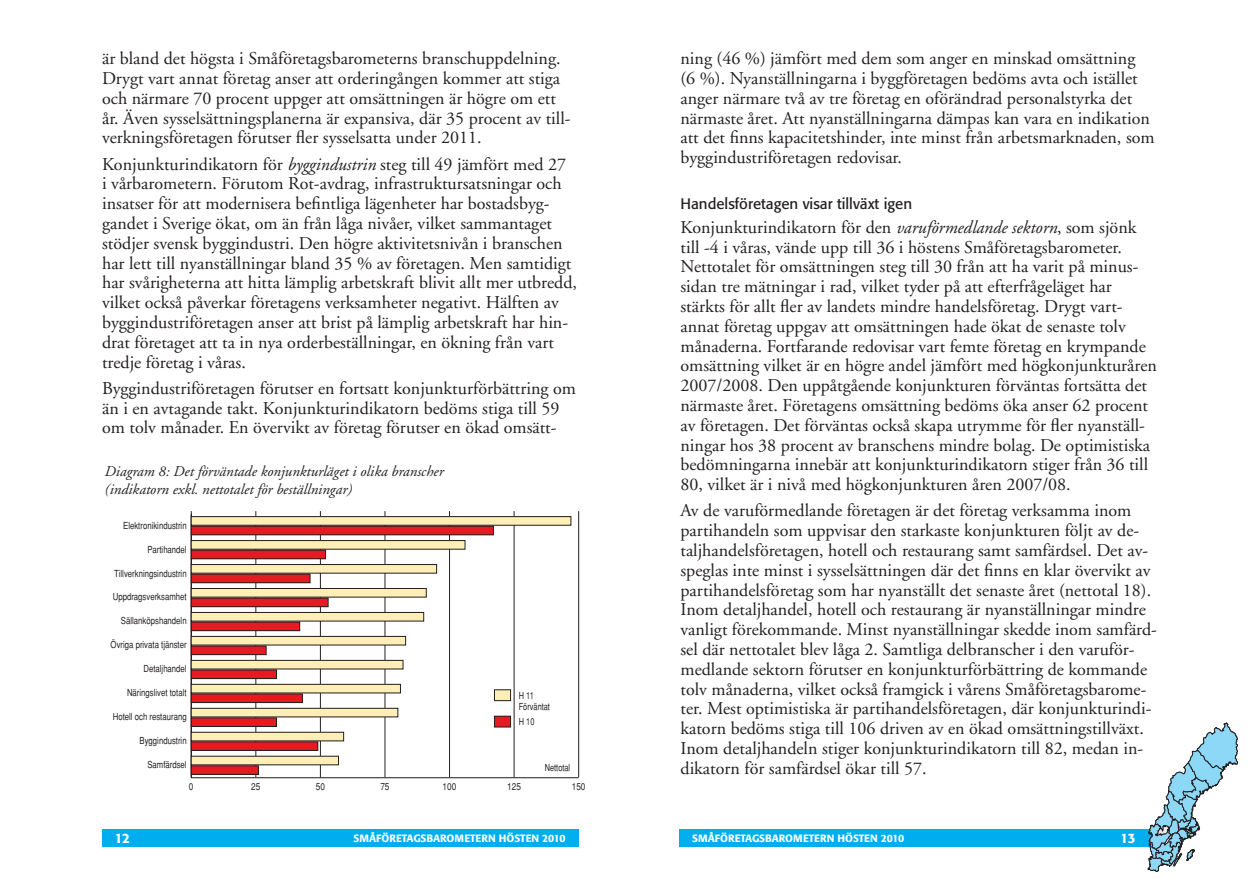
<style>
.page{position:relative;width:1259px;height:893px;background:#fff}
.page>*{position:absolute;margin:0;border:0;box-sizing:border-box;transform-origin:0 0}
.a_Brödtext{font:18px/19.8px "Adobe Garamond";color:#231f20}
.a_Bildtext{font:italic 15px/18px "Adobe Garamond";color:#231f20}
.a_Underrubrik_2{font:15px "Formata";color:#231f20}
.t1{font:500 13.5px "Formata";color:#fff}
.t2{font:500 10.5px "Formata";color:#fff}
.t3{font:condensed 9.75px "Helvetica";color:#231f20}
.t4{font:condensed 9.75px/11.7px "Helvetica";color:#231f20;scale:.93 1}
.t5{font:condensed 9.75px "Helvetica";color:#231f20;scale:1.04 1}
.s1{font-style:italic}
</style>
<div class="page">
<div style="left:102px;top:829px;width:476px;height:18px;background:#00aeef"></div>
<div style="left:679px;top:829px;width:477px;height:18px;background:#00aeef"></div>
<svg style="left:1148px;top:723px;width:89px;height:149px"></svg>
<div style="left:494px;top:690px;width:16px;height:11px;background:#ffeeb7"></div>
<div style="left:494px;top:690px;width:17px;height:11px;border:1px solid #231f20"></div>
<div style="left:494px;top:716px;width:16px;height:11px;background:#e51a23"></div>
<div style="left:494px;top:716px;width:17px;height:11px;border:1px solid #231f20"></div>
<hr style="left:191px;top:777px;width:387px;height:1px;background:#231f20">
<hr style="left:191px;top:511px;width:1px;height:266px;background:#231f20">
<hr style="left:255px;top:511px;width:1px;height:266px;background:#231f20">
<hr style="left:320px;top:511px;width:1px;height:266px;background:#231f20">
<hr style="left:385px;top:511px;width:1px;height:266px;background:#231f20">
<hr style="left:449px;top:511px;width:1px;height:266px;background:#231f20">
<hr style="left:514px;top:511px;width:1px;height:266px;background:#231f20">
<hr style="left:578px;top:511px;width:1px;height:266px;background:#231f20">
<div style="left:191px;top:526px;width:302px;height:9px;background:#e51a23"></div>
<div style="left:191px;top:526px;width:302px;height:9px;border:1px solid #231f20"></div>
<div style="left:191px;top:550px;width:134px;height:9px;background:#e51a23"></div>
<div style="left:191px;top:550px;width:135px;height:9px;border:1px solid #231f20"></div>
<div style="left:191px;top:574px;width:119px;height:9px;background:#e51a23"></div>
<div style="left:191px;top:574px;width:119px;height:9px;border:1px solid #231f20"></div>
<div style="left:191px;top:598px;width:137px;height:9px;background:#e51a23"></div>
<div style="left:191px;top:598px;width:137px;height:9px;border:1px solid #231f20"></div>
<div style="left:191px;top:622px;width:109px;height:9px;background:#e51a23"></div>
<div style="left:191px;top:622px;width:109px;height:9px;border:1px solid #231f20"></div>
<div style="left:191px;top:646px;width:75px;height:9px;background:#e51a23"></div>
<div style="left:191px;top:646px;width:75px;height:9px;border:1px solid #231f20"></div>
<div style="left:191px;top:670px;width:85px;height:9px;background:#e51a23"></div>
<div style="left:191px;top:670px;width:86px;height:9px;border:1px solid #231f20"></div>
<div style="left:191px;top:694px;width:111px;height:8px;background:#e51a23"></div>
<div style="left:191px;top:694px;width:111px;height:9px;border:1px solid #231f20"></div>
<div style="left:191px;top:718px;width:85px;height:8px;background:#e51a23"></div>
<div style="left:191px;top:718px;width:86px;height:9px;border:1px solid #231f20"></div>
<div style="left:191px;top:742px;width:127px;height:8px;background:#e51a23"></div>
<div style="left:191px;top:742px;width:127px;height:9px;border:1px solid #231f20"></div>
<div style="left:191px;top:766px;width:67px;height:8px;background:#e51a23"></div>
<div style="left:191px;top:766px;width:68px;height:9px;border:1px solid #231f20"></div>
<div style="left:191px;top:517px;width:380px;height:8px;background:#ffeeb7"></div>
<div style="left:191px;top:516px;width:380px;height:9px;border:1px solid #231f20"></div>
<div style="left:191px;top:541px;width:274px;height:8px;background:#ffeeb7"></div>
<div style="left:191px;top:540px;width:274px;height:9px;border:1px solid #231f20"></div>
<div style="left:191px;top:564px;width:245px;height:9px;background:#ffeeb7"></div>
<div style="left:191px;top:564px;width:246px;height:9px;border:1px solid #231f20"></div>
<div style="left:191px;top:588px;width:235px;height:9px;background:#ffeeb7"></div>
<div style="left:191px;top:588px;width:235px;height:9px;border:1px solid #231f20"></div>
<div style="left:191px;top:612px;width:233px;height:9px;background:#ffeeb7"></div>
<div style="left:191px;top:612px;width:233px;height:9px;border:1px solid #231f20"></div>
<div style="left:191px;top:636px;width:215px;height:9px;background:#ffeeb7"></div>
<div style="left:191px;top:636px;width:215px;height:9px;border:1px solid #231f20"></div>
<div style="left:191px;top:660px;width:212px;height:9px;background:#ffeeb7"></div>
<div style="left:191px;top:660px;width:212px;height:9px;border:1px solid #231f20"></div>
<div style="left:191px;top:684px;width:209px;height:9px;background:#ffeeb7"></div>
<div style="left:191px;top:684px;width:210px;height:9px;border:1px solid #231f20"></div>
<div style="left:191px;top:708px;width:207px;height:9px;background:#ffeeb7"></div>
<div style="left:191px;top:708px;width:207px;height:9px;border:1px solid #231f20"></div>
<div style="left:191px;top:732px;width:153px;height:9px;background:#ffeeb7"></div>
<div style="left:191px;top:732px;width:153px;height:9px;border:1px solid #231f20"></div>
<div style="left:191px;top:756px;width:147px;height:9px;background:#ffeeb7"></div>
<div style="left:191px;top:756px;width:148px;height:9px;border:1px solid #231f20"></div>
<p class="a_Brödtext" style="left:102px;top:49px;width:470px">är bland det högsta i Småföretagsbarometerns branschuppdelning.<br>Drygt vart annat företag anser att orderingången kommer att stiga och närmare 70 procent uppger att omsättningen är högre om ett år. Även sysselsättningsplanerna är expansiva, där 35 procent av till&shy;verkningsföretagen förutser fler sysselsatta under 2011.</p>
<p class="a_Brödtext" style="left:102px;top:154px;width:476px">Konjunkturindikatorn för <span class="s1">byggindustrin</span> steg till 49 jämfört med 27<br>i vårbarometern. Förutom Rot-avdrag, infrastruktursatsningar och insatser för att modernisera befintliga lägenheter har bostadsbyg&shy;gandet i Sverige ökat, om än från låga nivåer, vilket sammantaget stödjer svensk byggindustri. Den högre aktivitetsnivån i branschen har lett till nyanställningar bland 35 % av företagen. Men samtidigt har svårigheterna att hitta lämplig arbetskraft blivit allt mer utbredd, vilket också påverkar företagens verksamheter negativt. Hälften av byggindustriföretagen anser att brist på lämplig arbetskraft har hin&shy;drat företaget att ta in nya orderbeställningar, en ökning från vart tredje företag i våras.</p>
<p class="a_Brödtext" style="left:102px;top:379px;width:475px">Byggindustriföretagen förutser en fortsatt konjunkturförbättring om än i en avtagande takt. Konjunkturindikatorn bedöms stiga till 59 om tolv månader. En övervikt av företag förutser en ökad omsätt-</p>
<p class="a_Bildtext" style="left:104px;top:463px;width:340px">Diagram 8: Det förväntade konjunkturläget i olika branscher (indikatorn exkl. nettotalet för beställningar)</p>
<p class="t3" style="left:123px;top:519px;width:65px">Elektronikindustrin</p>
<p class="t3" style="left:147px;top:543px;width:41px">Partihandel</p>
<p class="t3" style="left:114px;top:567px;width:74px">Tillverkningsindustrin</p>
<p class="t3" style="left:113px;top:591px;width:75px">Uppdragsverksamhet</p>
<p class="t3" style="left:121px;top:615px;width:67px">Sällanköpshandeln</p>
<p class="t3" style="left:111px;top:639px;width:78px">Övriga privata tjänster</p>
<p class="t3" style="left:143px;top:663px;width:45px">Detaljhandel</p>
<p class="t3" style="left:127px;top:687px;width:61px">Näringslivet totalt</p>
<p class="t3" style="left:113px;top:711px;width:75px">Hotell och restaurang</p>
<p class="t3" style="left:140px;top:735px;width:49px">Byggindustrin</p>
<p class="t3" style="left:147px;top:759px;width:41px">Samfärdsel</p>
<p class="t4" style="left:519px;top:689px;width:35px">H 11<br>Förväntat</p>
<p class="t4" style="left:519px;top:716px;width:18px">H 10</p>
<p class="t4" style="left:545px;top:761px;width:29px">Nettotal</p>
<p class="t5" style="left:189px;top:780px;width:6px">0</p>
<p class="t5" style="left:251px;top:780px;width:10px">25</p>
<p class="t5" style="left:316px;top:780px;width:10px">50</p>
<p class="t5" style="left:380px;top:780px;width:10px">75</p>
<p class="t5" style="left:442px;top:780px;width:15px">100</p>
<p class="t5" style="left:507px;top:780px;width:15px">125</p>
<p class="t5" style="left:572px;top:780px;width:15px">150</p>
<p class="a_Brödtext" style="left:680px;top:49px;width:476px">ning (46 %) jämfört med dem som anger en minskad omsättning<br>(6 %). Nyanställningarna i byggföretagen bedöms avta och istället anger närmare två av tre företag en oförändrad personalstyrka det närmaste året. Att nyanställningarna dämpas kan vara en indikation att det finns kapacitetshinder, inte minst från arbetsmarknaden, som byggindustriföretagen redovisar.</p>
<p class="a_Underrubrik_2" style="left:680px;top:194px;width:233px">Handelsföretagen visar tillväxt igen</p>
<p class="a_Brödtext" style="left:680px;top:218px;width:478px">Konjunkturindikatorn för den <span class="s1">varuförmedlande sektorn</span>, som sjönk till -4 i våras, vände upp till 36 i höstens Småföretagsbarometer.<br>Nettotalet för omsättningen steg till 30 från att ha varit på minus&shy;sidan tre mätningar i rad, vilket tyder på att efterfrågeläget har stärkts för allt fler av landets mindre handelsföretag. Drygt vart&shy;annat företag uppgav att omsättningen hade ökat de senaste tolv månaderna. Fortfarande redovisar vart femte företag en krympande omsättning vilket är en högre andel jämfört med högkonjunkturåren 2007/2008. Den uppåtgående konjunkturen förväntas fortsätta det närmaste året. Företagens omsättning bedöms öka anser 62 procent av företagen. Det förväntas också skapa utrymme för fler nyanställ&shy;ningar hos 38 procent av branschens mindre bolag. De optimistiska bedömningarna innebär att konjunkturindikatorn stiger från 36 till 80, vilket är i nivå med högkonjunkturen åren 2007/08.</p>
<p class="a_Brödtext" style="left:680px;top:501px;width:478px">Av de varuförmedlande företagen är det företag verksamma inom partihandeln som uppvisar den starkaste konjunkturen följt av de&shy;taljhandelsföretagen, hotell och restaurang samt samfärdsel. Det av&shy;speglas inte minst i sysselsättningen där det finns en klar övervikt av partihandelsföretag som har nyanställt det senaste året (nettotal 18).<br>Inom detaljhandel, hotell och restaurang är nyanställningar mindre vanligt förekommande. Minst nyanställningar skedde inom samfärd&shy;sel där nettotalet blev låga 2. Samtliga delbranscher i den varuför&shy;medlande sektorn förutser en konjunkturförbättring de kommande tolv månaderna, vilket också framgick i vårens Småföretagsbarome&shy;ter. Mest optimistiska är partihandelsföretagen, där konjunkturindi&shy;katorn bedöms stiga till 106 driven av en ökad omsättningstillväxt.<br>Inom detaljhandeln stiger konjunkturindikatorn till 82, medan in&shy;dikatorn för samfärdsel ökar till 57.</p>
<p class="t1" style="left:115px;top:830px;width:17px">12</p>
<p class="t2" style="left:353px;top:832px;width:214px">SMÅFÖRETAGSBAROMETERN HÖSTEN 2010</p>
<p class="t2" style="left:692px;top:832px;width:214px">SMÅFÖRETAGSBAROMETERN HÖSTEN 2010</p>
<p class="t1" style="left:1120px;top:830px;width:17px">13</p>
</div>
